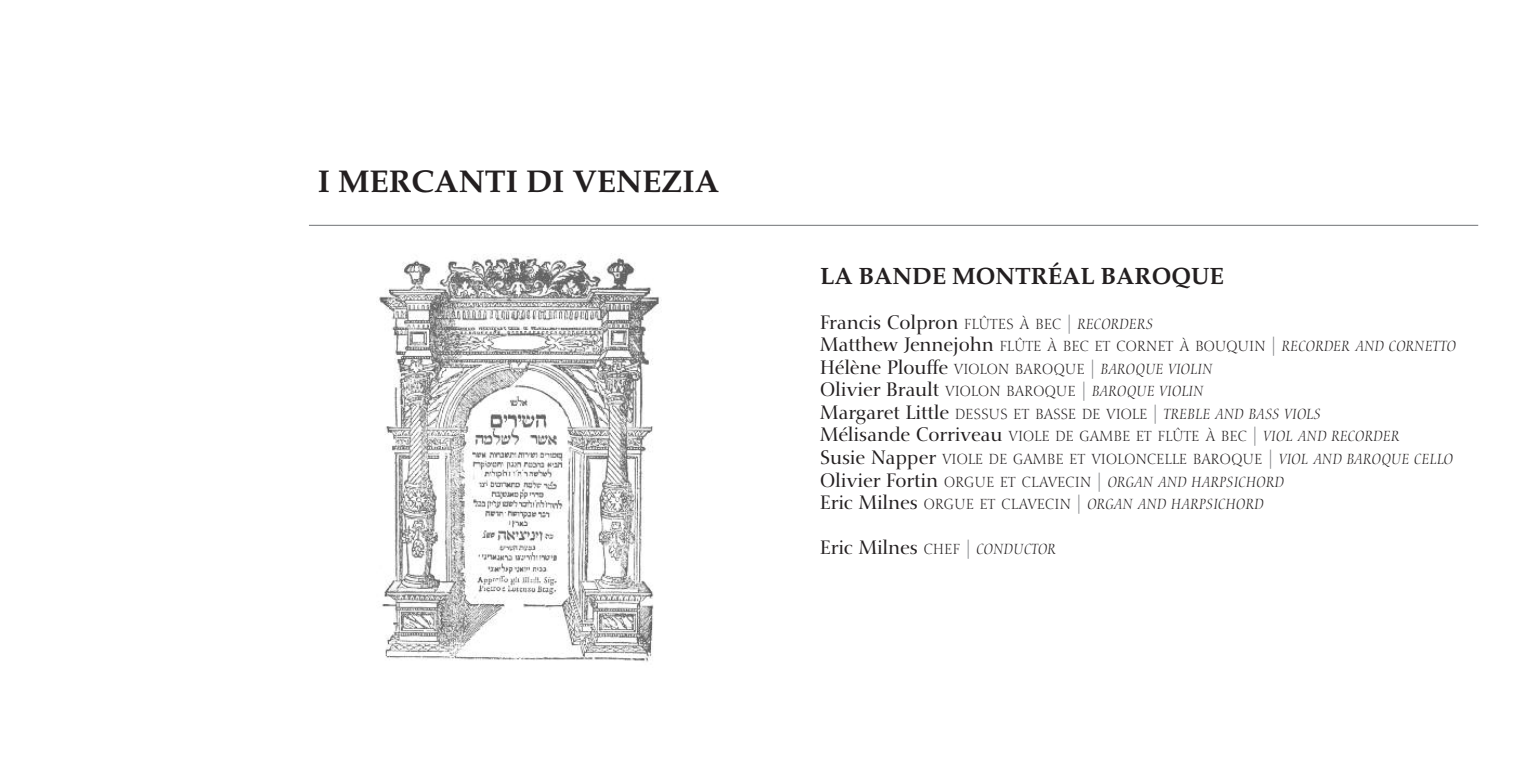
<style>
.page{position:relative;width:1539px;height:766px;background:#fff}
.page>*{position:absolute;margin:0;border:0;box-sizing:border-box;transform-origin:0 0}
.t1{font:700 31.5px "Palatino";color:#231f20}
.t2{font:700 23.62px "Palatino";color:#231f20}
.t3{font:19.12px/22.5px "Nofret";color:#231f20}
.t4{font:300 14.4px/22.5px "Nofret";letter-spacing:.02em;color:#231f20}
.s1{font-weight:300;font-size:14.4px}
.s2{font-weight:300;color:#808285}
.s3{font-weight:300;font-style:italic;font-size:14.4px}
.s4{font-weight:400;font-size:19.12px}
.s5{font-size:19.12px;color:#808285}
.s6{font-style:italic}
</style>
<div class="page">
<img style="left:378px;top:253px;width:284px;height:409px">
<hr style="left:309px;top:225px;width:1169px;height:1px;background:#808285">
<h1 class="t1" style="left:318px;top:170px;width:403px">I MERCANTI DI VENEZIA</h1>
<h2 class="t2" style="left:820px;top:267px;width:405px">LA BANDE MONTRÉAL BAROQUE</h2>
<h3 class="t3" style="left:820px;top:313px;width:334px">Francis Colpron <span class="s1">FLÛTES À BEC</span> <span class="s2">|</span> <span class="s3">RECORDERS</span></h3>
<p class="t4" style="left:820px;top:336px;width:637px"><span class="s4">Matthew Jennejohn</span> FLÛTE À BEC ET CORNET À BOUQUIN <span class="s5">|</span> <span class="s6">RECORDER AND CORNETTO</span></p>
<h3 class="t3" style="left:820px;top:358px;width:394px">Hélène Plouffe <span class="s1">VIOLON BAROQUE</span> <span class="s2">|</span> <span class="s3">BAROQUE VIOLIN<br></span>Olivier Brault <span class="s1">VIOLON BAROQUE</span> <span class="s2">|</span> <span class="s3">BAROQUE VIOLIN</span></h3>
<p class="t4" style="left:820px;top:404px;width:635px"><span class="s4">Margaret Little</span> DESSUS ET BASSE DE VIOLE <span class="s5">|</span> <span class="s6">TREBLE AND BASS VIOLS<br></span><span class="s4">Mélisande Corriveau</span> VIOLE DE GAMBE ET FLÛTE À BEC <span class="s5">|</span> <span class="s6">VIOL AND RECORDER<br></span><span class="s4">Susie Napper</span> VIOLE DE GAMBE ET VIOLONCELLE BAROQUE <span class="s5">|</span> <span class="s6">VIOL AND BAROQUE CELLO </span><span class="s4">Olivier Fortin</span> ORGUE ET CLAVECIN <span class="s5">|</span> <span class="s6">ORGAN AND HARPSICHORD<br></span><span class="s4">Eric Milnes</span> ORGUE ET CLAVECIN <span class="s5">|</span> <span class="s6">ORGAN AND HARPSICHORD</span></p>
<h3 class="t3" style="left:820px;top:538px;width:238px">Eric Milnes <span class="s1">CHEF</span> <span class="s2">|</span> <span class="s3">CONDUCTOR</span></h3>
</div>
